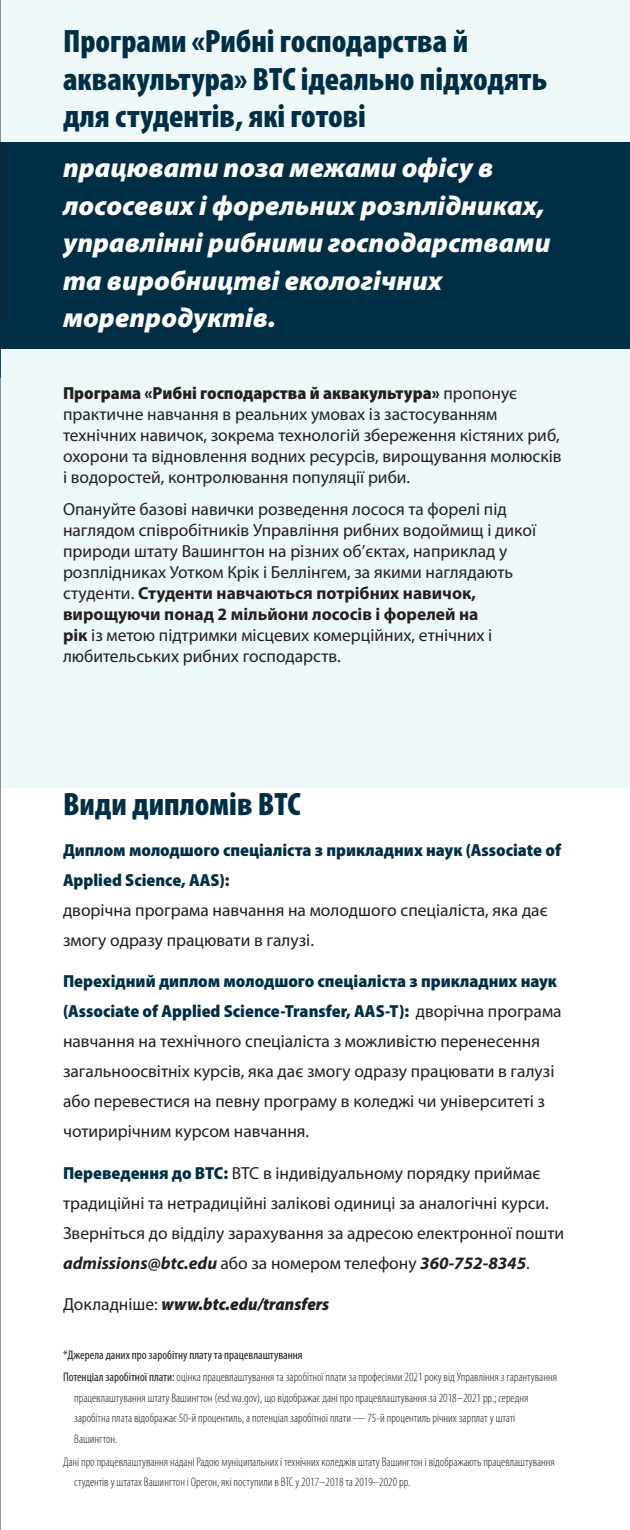
<style>
.page{position:relative;width:630px;height:1530px;background:#fff}
.page>*{position:absolute;margin:0;border:0;box-sizing:border-box;transform-origin:0 0}
.BODY{font:900 condensed 32.5px/37.5px "Myriad Pro";color:#002f45}
.t1{font:italic 900 27.5px/37.5px "Myriad Pro";color:#fff}
.BODY-2{font:17.5px/21px "Myriad Pro";color:#231f20}
.BODY-3{font:italic 900 semi-condensed 17.5px "Myriad Pro";color:#231f20}
.t2{font:300 condensed 12.5px/20.5px "Myriad Pro";color:#231f20}
.t3{font:condensed 12.5px "Myriad Pro";color:#231f20}
.s1{font-weight:900;font-stretch:semi-condensed}
.s2{font-weight:700}
.s3{font-weight:900;font-stretch:semi-condensed;color:#002f45}
.s4{font-weight:700;font-style:italic}
.s5{font-weight:400;font-style:normal;font-stretch:normal}
.s6{font-weight:400}
</style>
<div class="page">
<div style="left:0;top:0;width:630px;height:788px;background:#eff8f8"></div>
<div style="left:0;top:142px;width:630px;height:207px;background:#002f45"></div>
<hr style="left:0;top:0;width:1px;height:1530px;background:#231f20">
<hr style="left:0;top:321px;width:1px;height:56px;background:#002f45">
<p class="BODY" style="left:63px;top:22px;width:486px">Програми «Рибні господарства й аквакультура» BTC ідеально підходять для студентів, які готові</p>
<p class="t1" style="left:63px;top:148px;width:489px">працювати поза межами офісу в лососевих і форельних розплідниках, управлінні рибними господарствами та виробництві екологічних морепродуктів.</p>
<p class="BODY-2" style="left:63px;top:382px;width:500px"><span class="s1">Програма «Рибні господарства й аквакультура»</span> пропонує практичне навчання в реальних умовах із застосуванням технічних навичок, зокрема технологій збереження кістяних риб, охорони та відновлення водних ресурсів, вирощування молюсків і водоростей, контролювання популяції риби.</p>
<p class="BODY-2" style="left:63px;top:498px;width:475px">Опануйте базові навички розведення лосося та форелі під наглядом співробітників Управління рибних водоймищ і дикої природи штату Вашингтон на різних об’єктах, наприклад у розплідниках Уотком Крік і Беллінгем, за якими наглядають студенти. <span class="s2">Студенти навчаються потрібних навичок, вирощуючи понад 2 мільйони лососів і форелей на<br>рік</span> із метою підтримки місцевих комерційних, етнічних і любительських рибних господарств.</p>
<p class="BODY" style="left:63px;top:784px;width:239px">Види дипломів BTC</p>
<p class="BODY-2" style="left:63px;top:835px;width:500px;line-height:30px"><span class="s3">Диплом молодшого спеціаліста з прикладних наук (Associate of Applied Science, AAS):<br></span>дворічна програма навчання на молодшого спеціаліста, яка дає змогу одразу працювати в галузі.</p>
<p class="BODY-2" style="left:63px;top:966px;width:500px;line-height:30px"><span class="s3">Перехідний диплом молодшого спеціаліста з прикладних наук (Associate of Applied Science-Transfer, AAS-T):</span> дворічна програма навчання на технічного спеціаліста з можливістю перенесення загальноосвітніх курсів, яка дає змогу одразу працювати в галузі або перевестися на певну програму в коледжі чи університеті з чотирирічним курсом навчання.</p>
<p class="BODY-2" style="left:63px;top:1157px;width:503px;line-height:30px"><span class="s3">Переведення до BTC:</span> BTC в індивідуальному порядку приймає традиційні та нетрадиційні залікові одиниці за аналогічні курси.<br>Зверніться до відділу зарахування за адресою електронної пошти <span class="s4">admissions@btc.edu</span> або за номером телефону <span class="s4">360-752-8345</span>.</p>
<p class="BODY-3" style="left:63px;top:1292px;width:268px"><span class="s5">Докладніше:</span> www.btc.edu/transfers</p>
<p class="t3" style="left:63px;top:1347px;width:241px">*Джерела даних про заробітну плату та працевлаштування</p>
<p class="t2" style="left:74px;top:1367px;width:484px;text-indent:-11px"><span class="s6">Потенціал заробітної плати:</span> оцінка працевлаштування та заробітної плати за професіями 2021 року від Управління з гарантування працевлаштування штату Вашингтон (esd.wa.gov), що відображає дані про працевлаштування за 2018–2021 рр.; середня заробітна плата відображає 50-й процентиль, а потенціал заробітної плати — 75-й процентиль річних зарплат у штаті Вашингтон.</p>
<p class="t2" style="left:74px;top:1451px;width:482px;text-indent:-11px">Дані про працевлаштування надані Радою муніципальних і технічних коледжів штату Вашингтон і відображають працевлаштування студентів у штатах Вашингтон і Орегон, які поступили в BTC у 2017–2018 та 2019–2020 рр.</p>
</div>
